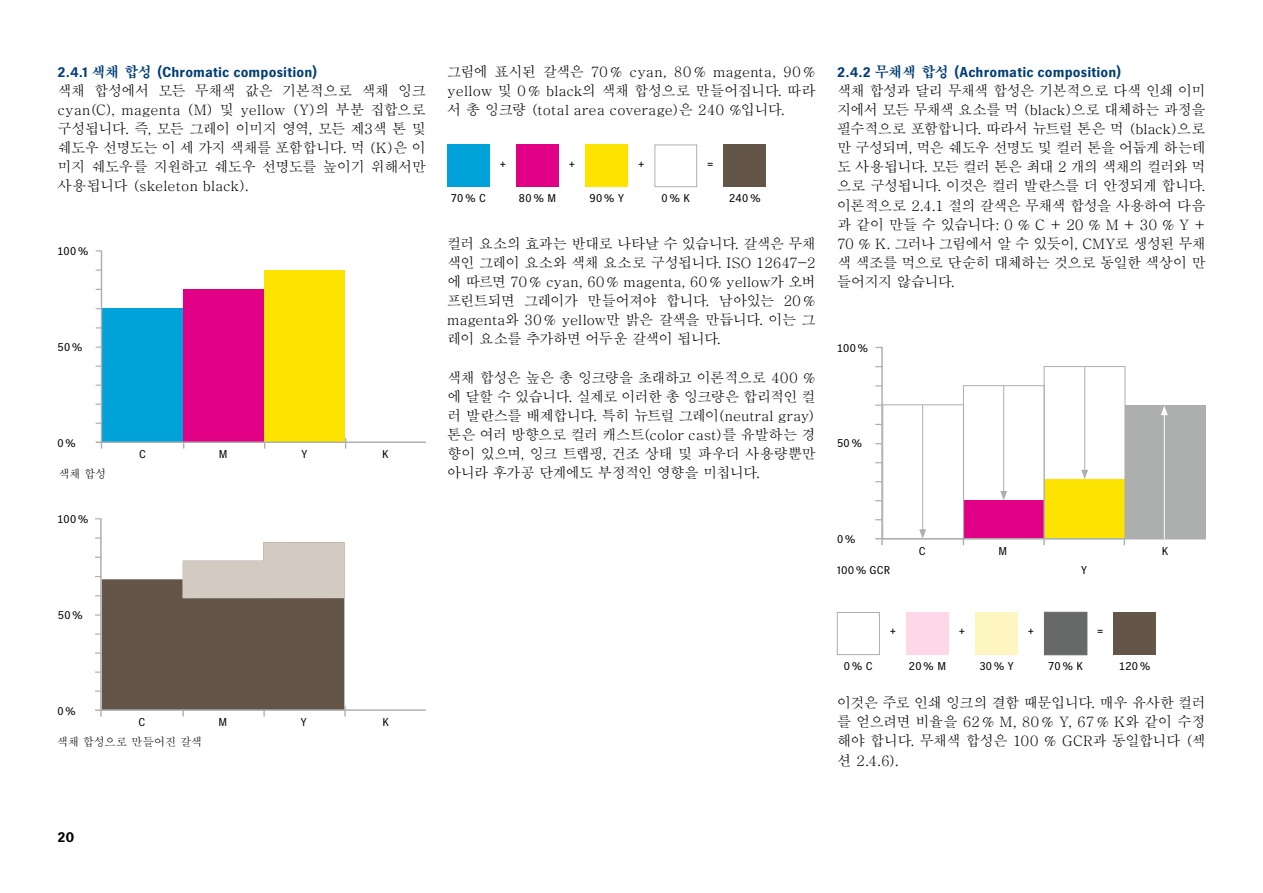
<style>
.page{position:relative;width:1263px;height:893px;background:#fff}
.page>*{position:absolute;margin:0;border:0;box-sizing:border-box;transform-origin:0 0}
.t1{font:500 14.25px/19.2px "Adobe Myungjo Std";letter-spacing:-.035em;color:#000;text-align:justify}
.t2{font:700 14.25px "Heidelberg Gothic Ml";letter-spacing:.01em;color:#003d76}
.t3{font:700 14.25px "Heidelberg Gothic Ml";color:#000}
.t4{font:11.25px "Heidelberg Gothic Ml";letter-spacing:.03em;color:#000}
.t5{font:500 11.25px "Adobe Myungjo Std";letter-spacing:-.03em;color:#000}
.s1{font-family:"H2 mjr E";font-weight:400}
</style>
<div class="page">
<div style="left:102px;top:308px;width:81px;height:134px;background:#00a2d9"></div>
<div style="left:183px;top:289px;width:81px;height:153px;background:#e10085"></div>
<div style="left:264px;top:270px;width:81px;height:172px;background:#fde300"></div>
<hr style="left:101px;top:251px;width:1px;height:198px;background:#adafaf">
<hr style="left:96px;top:441px;width:330px;height:2px;background:#adafaf">
<hr style="left:100px;top:519px;width:2px;height:197px;background:#adafaf">
<hr style="left:95px;top:709px;width:331px;height:2px;background:#adafaf">
<svg style="left:95px;top:537px;width:251px;height:179px"></svg>
<div style="left:447px;top:145px;width:43px;height:42px;background:#00a2d9"></div>
<div style="left:516px;top:145px;width:43px;height:42px;background:#e10085"></div>
<div style="left:585px;top:145px;width:43px;height:42px;background:#fde300"></div>
<div style="left:654px;top:145px;width:43px;height:42px;border:1px solid #adafaf"></div>
<div style="left:724px;top:145px;width:42px;height:42px;background:#635547"></div>
<div style="left:837px;top:612px;width:43px;height:43px;border:1px solid #adafaf"></div>
<div style="left:906px;top:612px;width:43px;height:43px;background:#fed7e9"></div>
<div style="left:975px;top:612px;width:43px;height:43px;background:#fef6c1"></div>
<div style="left:1044px;top:612px;width:43px;height:43px;background:#676868"></div>
<div style="left:1113px;top:612px;width:43px;height:43px;background:#635547"></div>
<svg style="left:1043px;top:539px;width:2px;height:6px"></svg>
<div style="left:963px;top:500px;width:81px;height:39px;background:#e10085"></div>
<svg style="left:1123px;top:539px;width:2px;height:6px"></svg>
<div style="left:1044px;top:479px;width:81px;height:60px;background:#fde300"></div>
<div style="left:1125px;top:405px;width:80px;height:134px;background:#adafaf"></div>
<div style="left:1044px;top:366px;width:81px;height:173px;border:1px solid #adafaf"></div>
<div style="left:882px;top:404px;width:82px;height:135px;border:1px solid #adafaf"></div>
<hr style="left:881px;top:347px;width:2px;height:198px;background:#adafaf">
<svg style="left:875px;top:385px;width:7px;height:2px"></svg>
<div style="left:963px;top:385px;width:82px;height:154px;border:1px solid #adafaf"></div>
<hr style="left:875px;top:538px;width:330px;height:1px;background:#adafaf">
<hr style="left:1084px;top:367px;width:1px;height:105px;background:#adafaf">
<svg style="left:1081px;top:470px;width:7px;height:9px"></svg>
<hr style="left:1003px;top:386px;width:1px;height:107px;background:#adafaf">
<svg style="left:1000px;top:491px;width:7px;height:9px"></svg>
<hr style="left:922px;top:405px;width:1px;height:127px;background:#adafaf">
<svg style="left:919px;top:529px;width:7px;height:9px"></svg>
<hr style="left:1164px;top:413px;width:1px;height:126px;background:#fff">
<svg style="left:1161px;top:406px;width:7px;height:9px"></svg>
<p class="t2" style="left:57px;top:64px;width:261px">2.4.1 <span class="s1">색채 합성</span> (Chromatic composition)</p>
<p class="t1" style="left:57px;top:81px;width:370px">색채 합성에서 모든 무채색 값은 기본적으로 색채 잉크 cyan(C), magenta (M) 및 yellow (Y)의 부분 집합으로 구성됩니다. 즉, 모든 그레이 이미지 영역, 모든 제3색 톤 및 쉐도우 선명도는 이 세 가지 색채를 포함합니다. 먹 (K)은 이 미지 쉐도우를 지원하고 쉐도우 선명도를 높이기 위해서만 사용됩니다 (skeleton black).</p>
<p class="t4" style="left:57px;top:245px;width:33px">100%</p>
<p class="t4" style="left:57px;top:341px;width:27px">50%</p>
<p class="t4" style="left:57px;top:436px;width:20px">0%</p>
<p class="t5" style="left:58px;top:468px;width:50px">색채 합성</p>
<p class="t4" style="left:57px;top:513px;width:33px">100%</p>
<p class="t4" style="left:58px;top:609px;width:27px">50%</p>
<p class="t4" style="left:139px;top:448px;width:8px">C</p>
<p class="t4" style="left:219px;top:448px;width:10px">M</p>
<p class="t4" style="left:301px;top:448px;width:7px">Y</p>
<p class="t4" style="left:382px;top:448px;width:8px">K</p>
<p class="t4" style="left:57px;top:704px;width:20px">0%</p>
<p class="t4" style="left:139px;top:716px;width:8px">C</p>
<p class="t4" style="left:219px;top:716px;width:10px">M</p>
<p class="t4" style="left:301px;top:716px;width:7px">Y</p>
<p class="t4" style="left:382px;top:716px;width:8px">K</p>
<p class="t5" style="left:57px;top:736px;width:146px">색채 합성으로 만들어진 갈색</p>
<p class="t1" style="left:447px;top:62px;width:370px">그림에 표시된 갈색은 70% cyan, 80% magenta, 90% yellow 및 0% black의 색채 합성으로 만들어집니다. 따라 서 총 잉크량 (total area coverage)은 240 %입니다.</p>
<p class="t4" style="left:500px;top:158px;width:8px">+</p>
<p class="t4" style="left:569px;top:158px;width:8px">+</p>
<p class="t4" style="left:638px;top:158px;width:8px">+</p>
<p class="t4" style="left:707px;top:158px;width:8px">=</p>
<p class="t4" style="left:451px;top:192px;width:37px">70% C</p>
<p class="t4" style="left:519px;top:192px;width:39px">80% M</p>
<p class="t4" style="left:589px;top:192px;width:36px">90% Y</p>
<p class="t4" style="left:662px;top:192px;width:30px">0% K</p>
<p class="t4" style="left:729px;top:192px;width:33px">240%</p>
<p class="t1" style="left:447px;top:234px;width:370px">컬러 요소의 효과는 반대로 나타날 수 있습니다. 갈색은 무채 색인 그레이 요소와 색채 요소로 구성됩니다. ISO 12647-2 에 따르면 70% cyan, 60% magenta, 60% yellow가 오버 프린트되면 그레이가 만들어져야 합니다. 남아있는 20 % magenta와 30% yellow만 밝은 갈색을 만듭니다. 이는 그 레이 요소를 추가하면 어두운 갈색이 됩니다.</p>
<p class="t1" style="left:447px;top:368px;width:370px">색채 합성은 높은 총 잉크량을 초래하고 이론적으로 400 % 에 달할 수 있습니다. 실제로 이러한 총 잉크량은 합리적인 컬 러 발란스를 배제합니다. 특히 뉴트럴 그레이(neutral gray) 톤은 여러 방향으로 컬러 캐스트(color cast)를 유발하는 경 향이 있으며, 잉크 트랩핑, 건조 상태 및 파우더 사용량뿐만 아니라 후가공 단계에도 부정적인 영향을 미칩니다.</p>
<p class="t2" style="left:837px;top:64px;width:286px">2.4.2 <span class="s1">무채색 합성</span> (Achromatic composition)</p>
<p class="t1" style="left:837px;top:81px;width:370px">색채 합성과 달리 무채색 합성은 기본적으로 다색 인쇄 이미 지에서 모든 무채색 요소를 먹 (black)으로 대체하는 과정을 필수적으로 포함합니다. 따라서 뉴트럴 톤은 먹 (black)으로 만 구성되며, 먹은 쉐도우 선명도 및 컬러 톤을 어둡게 하는데 도 사용됩니다. 모든 컬러 톤은 최대 2 개의 색채의 컬러와 먹 으로 구성됩니다. 이것은 컬러 발란스를 더 안정되게 합니다. 이론적으로 2.4.1 절의 갈색은 무채색 합성을 사용하여 다음 과 같이 만들 수 있습니다: 0 % C + 20 % M + 30 % Y + 70 % K. 그러나 그림에서 알 수 있듯이, CMY로 생성된 무채 색 색조를 먹으로 단순히 대체하는 것으로 동일한 색상이 만 들어지지 않습니다.</p>
<p class="t4" style="left:837px;top:342px;width:33px">100%</p>
<p class="t4" style="left:837px;top:437px;width:27px">50%</p>
<p class="t4" style="left:837px;top:533px;width:20px">0%</p>
<p class="t4" style="left:837px;top:564px;width:55px">100% GCR</p>
<p class="t4" style="left:919px;top:545px;width:8px">C</p>
<p class="t4" style="left:998px;top:545px;width:10px">M</p>
<p class="t4" style="left:1081px;top:564px;width:7px">Y</p>
<p class="t4" style="left:1162px;top:545px;width:8px">K</p>
<p class="t4" style="left:890px;top:625px;width:8px">+</p>
<p class="t4" style="left:959px;top:625px;width:8px">+</p>
<p class="t4" style="left:1028px;top:625px;width:8px">+</p>
<p class="t4" style="left:1097px;top:625px;width:8px">=</p>
<p class="t4" style="left:844px;top:660px;width:30px">0% C</p>
<p class="t4" style="left:909px;top:660px;width:39px">20% M</p>
<p class="t4" style="left:979px;top:660px;width:36px">30% Y</p>
<p class="t4" style="left:1048px;top:660px;width:36px">70% K</p>
<p class="t4" style="left:1119px;top:660px;width:33px">120%</p>
<p class="t1" style="left:837px;top:693px;width:370px">이것은 주로 인쇄 잉크의 결함 때문입니다. 매우 유사한 컬러 를 얻으려면 비율을 62% M, 80% Y, 67% K와 같이 수정 해야 합니다. 무채색 합성은 100 % GCR과 동일합니다 (섹 션 2.4.6).</p>
<p class="t3" style="left:57px;top:829px;width:19px">20</p>
</div>
